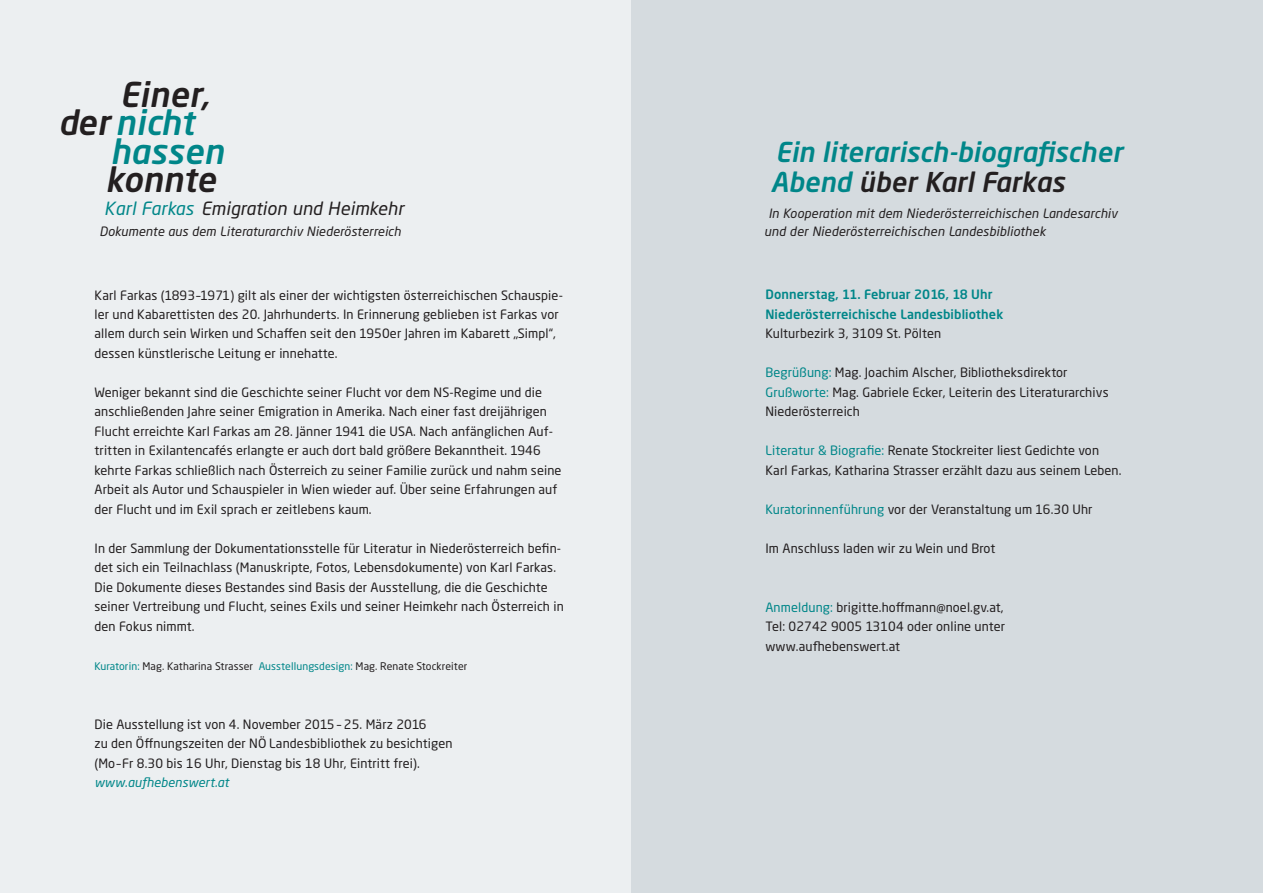
<style>
.page{position:relative;width:1263px;height:893px;background:#fff}
.page>*{position:absolute;margin:0;border:0;box-sizing:border-box;transform-origin:0 0}
.t1{font:italic 500 33.75px "Neo Sans Std";letter-spacing:.01em;color:#008689}
.t2{font:italic 500 33.75px "Neo Sans Std";letter-spacing:.01em;color:#231f20}
.t3{font:italic 500 27px/30px "Neo Sans Std";letter-spacing:.005em;color:#008689}
.t4{font:italic 18px "Neo Sans Std";letter-spacing:.01em;color:#231f20}
.t5{font:12.75px/19.5px "Neo Sans Std";letter-spacing:.01em;color:#231f20}
.t6{font:italic 12.75px/18px "Neo Sans Std";letter-spacing:.015em;color:#231f20}
.t7{font:500 12.75px/19.5px "Neo Sans Std";letter-spacing:.01em;color:#008689}
.t8{font:italic 12.75px "Neo Sans Std";letter-spacing:.01em;color:#008689}
.t9{font:10.35px "Neo Sans Std";letter-spacing:.01em;color:#231f20}
.s1{color:#008689}
.s2{color:#231f20}
.s3{font-size:12px}
</style>
<div class="page">
<div style="left:0;top:0;width:631px;height:893px;background:#eceff1"></div>
<div style="left:631px;top:0;width:632px;height:893px;background:#d5dbdf"></div>
<h1 class="t2" style="left:120px;top:73px;width:92px">Einer,</h1>
<h1 class="t1" style="left:111px;top:130px;width:115px">hassen</h1>
<h1 class="t2" style="left:106px;top:159px;width:112px">konnte</h1>
<h3 class="t4" style="left:104px;top:197px;width:301px"><span class="s1">Karl Farkas</span> Emigration und Heimkehr</h3>
<p class="t6" style="left:99px;top:222px;width:303px">Dokumente aus dem Literaturarchiv Niederösterreich</p>
<h1 class="t1" style="left:58px;top:102px;width:137px"><span class="s2">der</span> nicht</h1>
<p class="t5" style="left:94px;top:285px;width:469px">Karl Farkas (1893–1971) gilt als einer der wichtigsten österreichischen Schauspie&shy;ler und Kabarettisten des 20. Jahrhunderts. In Erinnerung geblieben ist Farkas vor allem durch sein Wirken und Schaffen seit den 1950er Jahren im Kabarett „Simpl“, dessen künstlerische Leitung er innehatte.</p>
<p class="t5" style="left:94px;top:382px;width:469px">Weniger bekannt sind die Geschichte seiner Flucht vor dem NS-Regime und die anschließenden Jahre seiner Emigration in Amerika. Nach einer fast dreijährigen Flucht erreichte Karl Farkas am 28. Jänner 1941 die USA. Nach anfänglichen Auf&shy;tritten in Exilantencafés erlangte er auch dort bald größere Bekanntheit. 1946 kehrte Farkas schließlich nach Österreich zu seiner Familie zurück und nahm seine Arbeit als Autor und Schauspieler in Wien wieder auf. Über seine Erfahrungen auf der Flucht und im Exil sprach er zeitlebens kaum.</p>
<p class="t5" style="left:94px;top:538px;width:471px">In der Sammlung der Dokumentationsstelle für Literatur in Niederösterreich befin&shy;det sich ein Teilnachlass (Manuskripte, Fotos, Lebensdokumente) von Karl Farkas.<br>Die Dokumente dieses Bestandes sind Basis der Ausstellung, die die Geschichte seiner Vertreibung und Flucht, seines Exils und seiner Heimkehr nach Österreich in den Fokus nimmt.</p>
<p class="t9" style="left:94px;top:660px;width:374px"><span class="s1">Kuratorin:</span> Mag. Katharina Strasser <span class="s1">Ausstellungsdesign:</span> Mag. Renate Stockreiter</p>
<p class="t5" style="left:94px;top:714px;width:360px">Die Ausstellung ist von 4. November 2015 – 25. März 2016<br>zu den Öffnungszeiten der NÖ Landesbibliothek zu besichtigen (Mo–Fr 8.30 bis 16 Uhr, Dienstag bis 18 Uhr, Eintritt frei).</p>
<p class="t8" style="left:94px;top:774px;width:136px">www.aufhebenswert.at</p>
<h2 class="t3" style="left:771px;top:137px;width:353px">Ein literarisch-biografischer<br>Abend <span class="s2">über Karl Farkas</span></h2>
<p class="t6" style="left:764px;top:204px;width:355px;text-indent:4px">In Kooperation mit dem Niederösterreichischen Landesarchiv und der Niederösterreichischen Landesbibliothek</p>
<p class="t7" style="left:765px;top:285px;width:239px">Donnerstag, 11. Februar 2016, 18 Uhr<br>Niederösterreichische Landesbibliothek</p>
<p class="t5" style="left:765px;top:324px;width:177px">Kulturbezirk 3, 3109 St. Pölten</p>
<p class="t5" style="left:765px;top:363px;width:345px"><span class="s1">Begrüßung:</span> Mag. Joachim Alscher, Bibliotheksdirektor<br><span class="s1">Grußworte:</span> Mag. Gabriele Ecker, Leiterin des Literaturarchivs<br>Niederösterreich</p>
<p class="t5" style="left:765px;top:441px;width:358px"><span class="s1">Literatur &amp; Biografie:</span> Renate Stockreiter liest Gedichte von<br>Karl Farkas, Katharina Strasser erzählt dazu aus seinem Leben.</p>
<p class="t5" style="left:765px;top:499px;width:329px"><span class="s1">Kuratorinnenführung</span> vor der Veranstaltung um 16.30 Uhr</p>
<p class="t5" style="left:765px;top:538px;width:231px">Im Anschluss laden wir zu Wein und Brot</p>
<p class="t5" style="left:765px;top:597px;width:241px"><span class="s1">Anmeldung:</span> brigitte.hoffmann<span class="s3">@</span>noel.gv.at,<br>Tel: 02742 9005 13104 oder online unter www.aufhebenswert.at</p>
</div>
